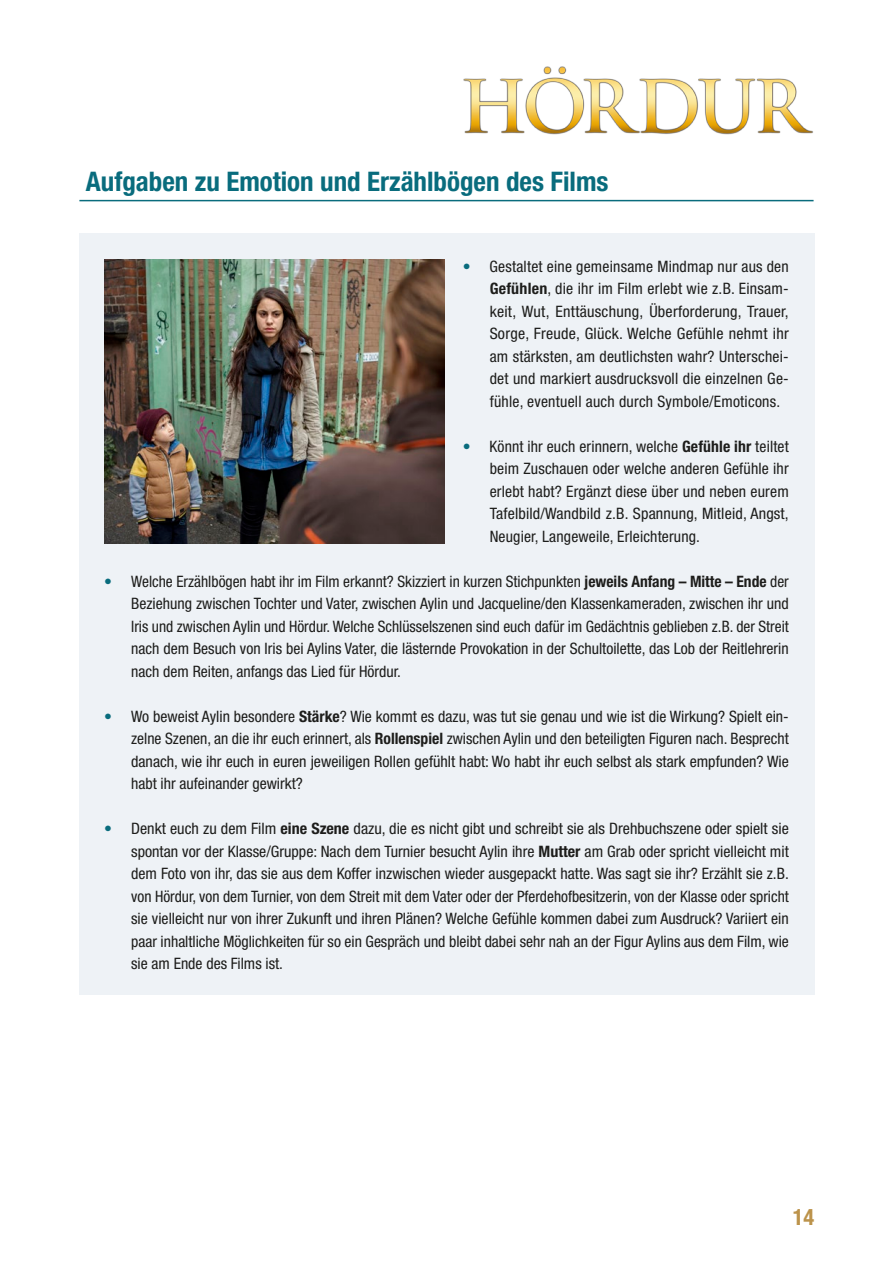
<style>
.page{position:relative;width:893px;height:1263px;background:#fff}
.page>*{position:absolute;margin:0;border:0;box-sizing:border-box;transform-origin:0 0}
.t1{font:700 condensed 27px "Helvetica Neue";color:#096c7d}
.t2{font:700 condensed 22.5px "Helvetica Neue";color:#bc934b}
.t3{font:condensed 15.75px/22.5px "Helvetica Neue";color:#1d1d1b;text-align:justify}
.s1{color:#096c7d}
.s2{font-weight:700}
</style>
<div class="page">
<img style="left:463px;top:66px;width:350px;height:69px">
<div style="left:79px;top:234px;width:735px;height:761px;background:#eef2f6"></div>
<hr style="left:79px;top:200px;width:735px;height:1px;background:#096c7d">
<img style="left:104px;top:259px;width:340px;height:284px">
<h1 class="t1" style="left:86px;top:165px;width:524px">Aufgaben zu Emotion und Erzählbögen des Films</h1>
<p class="t3" style="left:490px;top:255px;width:301px;text-indent:-27px"><span class="s1">•</span> Gestaltet eine gemeinsame Mindmap nur aus den <span class="s2">Gefühlen</span>, die ihr im Film erlebt wie z.B. Einsam&shy;keit, Wut, Enttäuschung, Überforderung, Trauer, Sorge, Freude, Glück. Welche Gefühle nehmt ihr am stärksten, am deutlichsten wahr? Unterschei&shy;det und markiert ausdrucksvoll die einzelnen Ge&shy;fühle, eventuell auch durch Symbole/Emoticons.</p>
<p class="t3" style="left:490px;top:435px;width:301px;text-indent:-27px"><span class="s1">•</span> Könnt ihr euch erinnern, welche <span class="s2">Gefühle ihr</span> teiltet beim Zuschauen oder welche anderen Gefühle ihr erlebt habt? Ergänzt diese über und neben eurem Tafelbild/Wandbild z.B. Spannung, Mitleid, Angst, Neugier, Langeweile, Erleichterung.</p>
<p class="t3" style="left:131px;top:570px;width:659px;text-indent:-27px"><span class="s1">•</span> Welche Erzählbögen habt ihr im Film erkannt? Skizziert in kurzen Stichpunkten <span class="s2">jeweils Anfang – Mitte – Ende</span> der Beziehung zwischen Tochter und Vater, zwischen Aylin und Jacqueline/den Klassenkameraden, zwischen ihr und Iris und zwischen Aylin und Hördur. Welche Schlüsselszenen sind euch dafür im Gedächtnis geblieben z.B. der Streit nach dem Besuch von Iris bei Aylins Vater, die lästernde Provokation in der Schultoilette, das Lob der Reitlehrerin nach dem Reiten, anfangs das Lied für Hördur.</p>
<p class="t3" style="left:131px;top:705px;width:659px;text-indent:-27px"><span class="s1">•</span> Wo beweist Aylin besondere <span class="s2">Stärke</span>? Wie kommt es dazu, was tut sie genau und wie ist die Wirkung? Spielt ein&shy;zelne Szenen, an die ihr euch erinnert, als <span class="s2">Rollenspiel</span> zwischen Aylin und den beteiligten Figuren nach. Besprecht danach, wie ihr euch in euren jeweiligen Rollen gefühlt habt: Wo habt ihr euch selbst als stark empfunden? Wie habt ihr aufeinander gewirkt?</p>
<p class="t3" style="left:131px;top:817px;width:659px;text-indent:-27px"><span class="s1">•</span> Denkt euch zu dem Film <span class="s2">eine Szene</span> dazu, die es nicht gibt und schreibt sie als Drehbuchszene oder spielt sie spontan vor der Klasse/Gruppe: Nach dem Turnier besucht Aylin ihre <span class="s2">Mutter</span> am Grab oder spricht vielleicht mit dem Foto von ihr, das sie aus dem Koffer inzwischen wieder ausgepackt hatte. Was sagt sie ihr? Erzählt sie z.B. von Hördur, von dem Turnier, von dem Streit mit dem Vater oder der Pferdehofbesitzerin, von der Klasse oder spricht sie vielleicht nur von ihrer Zukunft und ihren Plänen? Welche Gefühle kommen dabei zum Ausdruck? Variiert ein paar inhaltliche Möglichkeiten für so ein Gespräch und bleibt dabei sehr nah an der Figur Aylins aus dem Film, wie sie am Ende des Films ist.</p>
<h2 class="t2" style="left:793px;top:1203px;width:23px">14</h2>
</div>
